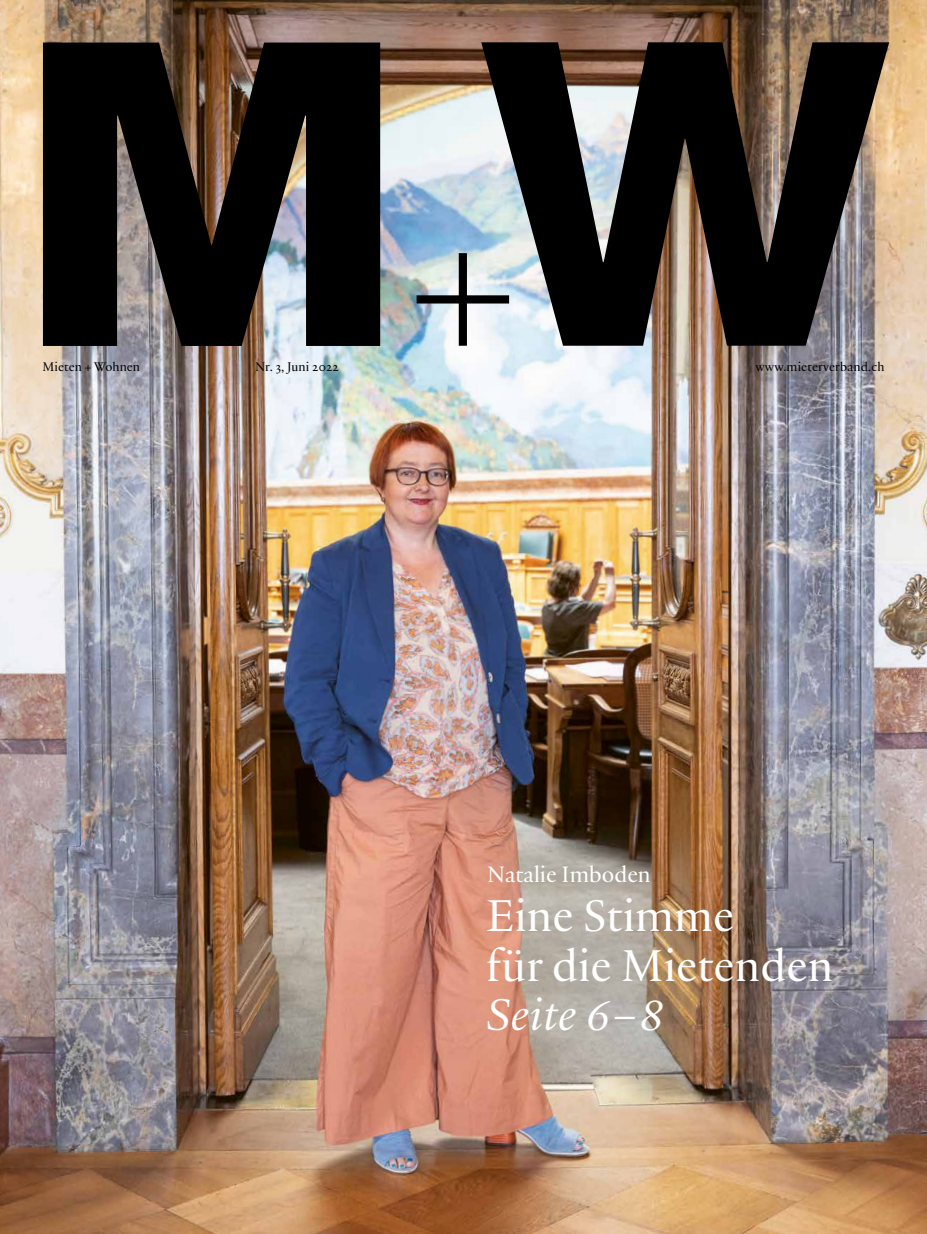
<style>
.page{position:relative;width:927px;height:1234px;background:#fff}
.page>*{position:absolute;margin:0;border:0;box-sizing:border-box;transform-origin:0 0}
.Titel_4___32_0{font:48px "Practice";color:#fff}
.Titel_4___32_0-2{font:48px "Practice Regular Ita";color:#fff}
.Titel_4___32_0-3{font:24px "Practice";color:#fff}
.t1{font:13.5px "Practice";letter-spacing:.005em;color:#000}
</style>
<div class="page">
<img style="left:0;top:0;width:927px;height:1233px">
<img style="left:481px;top:42px;width:408px;height:303px">
<svg style="left:417px;top:253px;width:92px;height:92px"></svg>
<svg style="left:43px;top:43px;width:337px;height:303px;background:#25211e"></svg>
<p class="t1" style="left:43px;top:357px;width:99px">Mieten + Wohnen</p>
<p class="t1" style="left:255px;top:357px;width:85px">Nr. 3, Juni 2022</p>
<p class="t1" style="left:755px;top:357px;width:131px">www.mieterverband.ch</p>
<h1 class="Titel_4___32_0-3" style="left:487px;top:858px;width:165px">Natalie Imboden</h1>
<h1 class="Titel_4___32_0" style="left:486px;top:884px;width:250px">Eine Stimme</h1>
<h1 class="Titel_4___32_0" style="left:486px;top:933px;width:348px">für die Mietenden</h1>
<h1 class="Titel_4___32_0-2" style="left:486px;top:981px;width:179px">Seite 6–8</h1>
</div>
